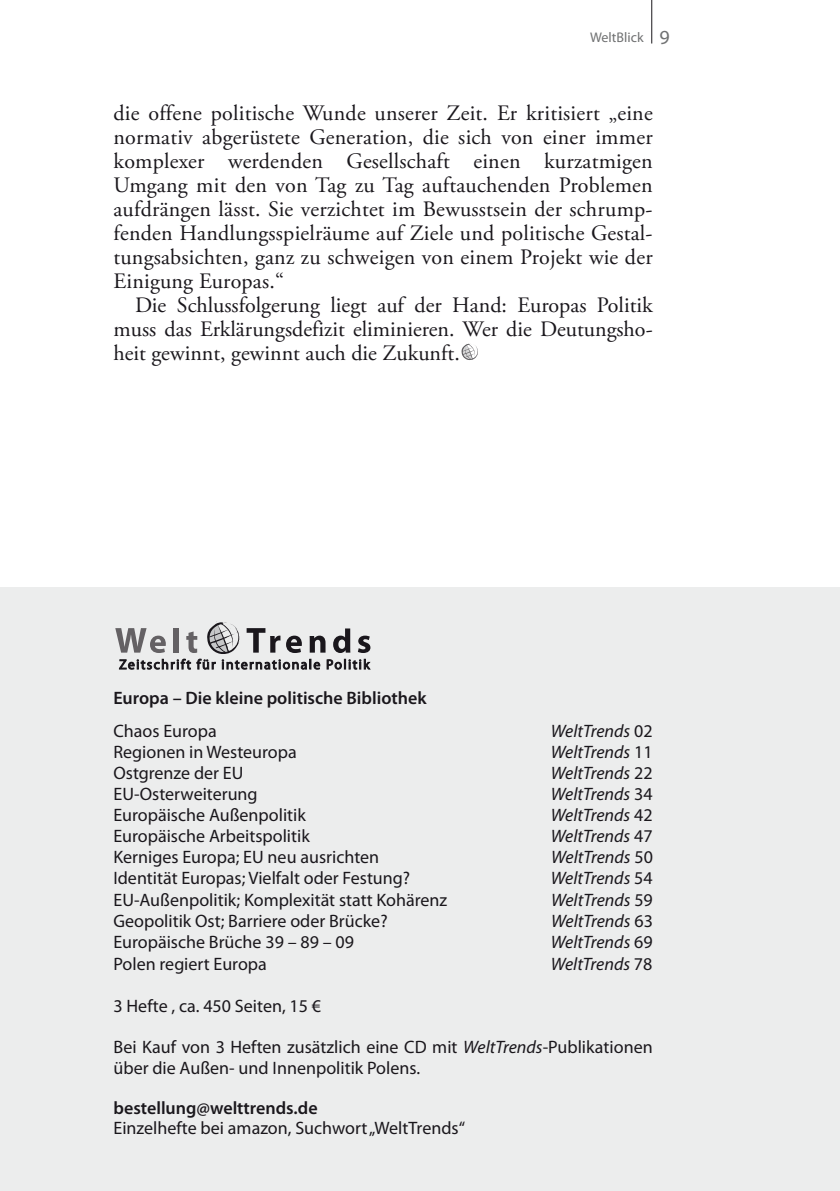
<style>
.page{position:relative;width:840px;height:1191px;background:#fff}
.page>*{position:absolute;margin:0;border:0;box-sizing:border-box;transform-origin:0 0}
.t1{font:22px "Adobe Garamond Pro";letter-spacing:.01em;color:#1a171c}
.t2{font:18px/21px "Myriad Pro";color:#1a171c}
.t3{font:italic 18px "Myriad Pro";color:#1a171c}
.t4{font:600 18px/33px "Myriad Pro";color:#1a171c}
.t5{font:14px "Myriad Pro";color:#707172}
.s1{font-size:20px}
.s2{font-weight:400}
.s3{font-style:normal}
.s4{font-style:italic}
.s5{font-weight:600}
</style>
<div class="page">
<hr style="left:651px;top:0;width:1px;height:44px;background:#1a171c">
<svg style="left:461px;top:343px;width:17px;height:17px"></svg>
<div style="left:0;top:587px;width:839px;height:604px;background:#eceded"></div>
<svg style="left:115px;top:622px;width:255px;height:47px"></svg>
<p class="t5" style="left:590px;top:28px;width:81px">WeltBlick <span class="s1">9</span></p>
<p class="t1" style="left:113px;top:100px;width:540px">die offene politische Wunde unserer Zeit. Er kritisiert „eine</p>
<p class="t1" style="left:113px;top:124px;width:540px">normativ abgerüstete Generation, die sich von einer immer</p>
<p class="t1" style="left:113px;top:148px;width:540px">komplexer werdenden Gesellschaft einen kurzatmigen</p>
<p class="t1" style="left:113px;top:172px;width:540px">Umgang mit den von Tag zu Tag auftauchenden Problemen</p>
<p class="t1" style="left:113px;top:196px;width:540px">aufdrängen lässt. Sie verzichtet im Bewusstsein der schrump-</p>
<p class="t1" style="left:113px;top:220px;width:540px">fenden Handlungsspielräume auf Ziele und politische Gestal-</p>
<p class="t1" style="left:113px;top:244px;width:540px">tungsabsichten, ganz zu schweigen von einem Projekt wie der</p>
<p class="t1" style="left:113px;top:268px;width:172px">Einigung Europas.“</p>
<p class="t1" style="left:135px;top:292px;width:519px">Die Schlussfolgerung liegt auf der Hand: Europas Politik</p>
<p class="t1" style="left:113px;top:316px;width:540px">muss das Erklärungsdefizit eliminieren. Wer die Deutungsho-</p>
<p class="t1" style="left:113px;top:340px;width:347px">heit gewinnt, gewinnt auch die Zukunft.</p>
<p class="t4" style="left:113px;top:681px;width:314px">Europa – Die kleine politische Bibliothek<br><span class="s2">Chaos Europa</span></p>
<p class="t3" style="left:550px;top:720px;width:103px">WeltTrends <span class="s3">02</span></p>
<p class="t2" style="left:113px;top:741px;width:185px">Regionen in Westeuropa</p>
<p class="t3" style="left:550px;top:741px;width:103px">WeltTrends <span class="s3">11</span></p>
<p class="t2" style="left:113px;top:762px;width:131px">Ostgrenze der EU</p>
<p class="t3" style="left:550px;top:762px;width:103px">WeltTrends <span class="s3">22</span></p>
<p class="t2" style="left:113px;top:783px;width:146px">EU-Osterweiterung</p>
<p class="t3" style="left:550px;top:783px;width:103px">WeltTrends <span class="s3">34</span></p>
<p class="t2" style="left:113px;top:804px;width:194px">Europäische Außenpolitik</p>
<p class="t3" style="left:550px;top:804px;width:103px">WeltTrends <span class="s3">42</span></p>
<p class="t2" style="left:113px;top:825px;width:198px">Europäische Arbeitspolitik</p>
<p class="t3" style="left:550px;top:825px;width:103px">WeltTrends <span class="s3">47</span></p>
<p class="t2" style="left:113px;top:846px;width:267px">Kerniges Europa; EU neu ausrichten</p>
<p class="t3" style="left:551px;top:846px;width:103px">WeltTrends <span class="s3">50</span></p>
<p class="t2" style="left:113px;top:867px;width:298px">Identität Europas; Vielfalt oder Festung?</p>
<p class="t3" style="left:550px;top:867px;width:103px">WeltTrends <span class="s3">54</span></p>
<p class="t2" style="left:113px;top:888px;width:335px">EU-Außenpolitik; Komplexität statt Kohärenz</p>
<p class="t3" style="left:550px;top:888px;width:103px">WeltTrends <span class="s3">59</span></p>
<p class="t2" style="left:113px;top:909px;width:275px">Geopolitik Ost; Barriere oder Brücke?</p>
<p class="t3" style="left:551px;top:909px;width:103px">WeltTrends <span class="s3">63</span></p>
<p class="t2" style="left:113px;top:930px;width:242px">Europäische Brüche 39 – 89 – 09</p>
<p class="t3" style="left:550px;top:930px;width:103px">WeltTrends <span class="s3">69</span></p>
<p class="t2" style="left:113px;top:952px;width:155px">Polen regiert Europa</p>
<p class="t3" style="left:550px;top:952px;width:103px">WeltTrends <span class="s3">78</span></p>
<p class="t2" style="left:113px;top:994px;width:209px">3 Hefte , ca. 450 Seiten, 15 €</p>
<p class="t2" style="left:113px;top:1035px;width:540px">Bei Kauf von 3 Heften zusätzlich eine CD mit <span class="s4">WeltTrends</span>-Publikationen über die Außen- und Innenpolitik Polens.</p>
<p class="t2" style="left:113px;top:1097px;width:353px;line-height:20px"><span class="s5">bestellung@welttrends.de<br></span>Einzelhefte bei amazon, Suchwort „WeltTrends“</p>
</div>
